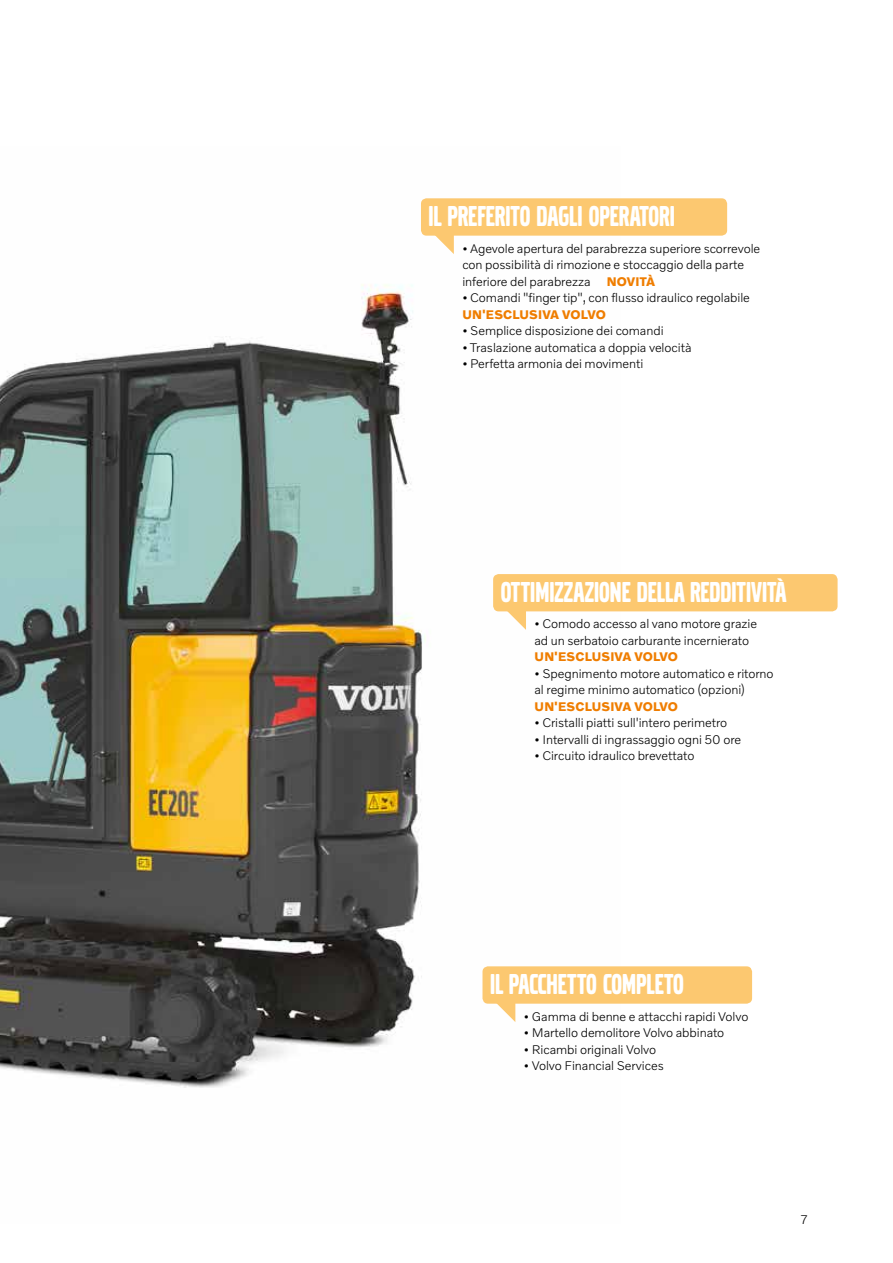
<style>
.page{position:relative;width:893px;height:1263px;background:#fff}
.page>*{position:absolute;margin:0;border:0;box-sizing:border-box;transform-origin:0 0}
.t1{font:30px "Volvo Broad Pro";color:#fff}
.t2{font:300 12.75px/16.5px "Volvo Novum";letter-spacing:-.005em;color:#000}
.t3{font:700 12.75px "Volvo Novum";letter-spacing:.01em;color:#ef7d00}
</style>
<div class="page">
<img style="left:0;top:199px;width:620px;height:889px">
<div style="left:421px;top:198px;width:306px;height:38px;background:#fcc870;border-radius:6px"></div>
<svg style="left:434px;top:235px;width:20px;height:19px"></svg>
<div style="left:482px;top:966px;width:270px;height:38px;background:#fcc870;border-radius:6px"></div>
<svg style="left:496px;top:1003px;width:19px;height:19px"></svg>
<div style="left:493px;top:574px;width:345px;height:37px;background:#fcc870;border-radius:6px"></div>
<svg style="left:506px;top:611px;width:20px;height:19px"></svg>
<h1 class="t1" style="left:428px;top:202px;width:248px">IL PREFERITO DAGLI OPERATORI</h1>
<p class="t2" style="left:462px;top:240px;width:299px">• Agevole apertura del parabrezza superiore scorrevole con possibilità di rimozione e stoccaggio della parte inferiore del parabrezza</p>
<p class="t3" style="left:607px;top:273px;width:50px">NOVITÀ</p>
<p class="t2" style="left:462px;top:289px;width:289px">• Comandi "finger tip", con flusso idraulico regolabile</p>
<p class="t3" style="left:462px;top:306px;width:145px">UN'ESCLUSIVA VOLVO</p>
<p class="t2" style="left:462px;top:322px;width:203px">• Semplice disposizione dei comandi</p>
<p class="t2" style="left:462px;top:339px;width:231px">• Traslazione automatica a doppia velocità</p>
<p class="t2" style="left:462px;top:355px;width:182px">• Perfetta armonia dei movimenti</p>
<h1 class="t1" style="left:501px;top:578px;width:287px">OTTIMIZZAZIONE DELLA REDDITIVITÀ</h1>
<p class="t2" style="left:534px;top:615px;width:224px">• Comodo accesso al vano motore grazie ad un serbatoio carburante incernierato</p>
<p class="t3" style="left:535px;top:649px;width:145px">UN'ESCLUSIVA VOLVO</p>
<p class="t2" style="left:534px;top:665px;width:241px">• Spegnimento motore automatico e ritorno al regime minimo automatico (opzioni)</p>
<p class="t3" style="left:535px;top:698px;width:145px">UN'ESCLUSIVA VOLVO</p>
<p class="t2" style="left:534px;top:714px;width:194px">• Cristalli piatti sull'intero perimetro</p>
<p class="t2" style="left:534px;top:731px;width:208px">• Intervalli di ingrassaggio ogni 50 ore</p>
<p class="t2" style="left:534px;top:747px;width:161px">• Circuito idraulico brevettato</p>
<h1 class="t1" style="left:490px;top:970px;width:195px">IL PACCHETTO COMPLETO</h1>
<p class="t2" style="left:524px;top:1008px;width:226px">• Gamma di benne e attacchi rapidi Volvo</p>
<p class="t2" style="left:524px;top:1024px;width:202px">• Martello demolitore Volvo abbinato</p>
<p class="t2" style="left:524px;top:1040px;width:134px">• Ricambi originali Volvo</p>
<p class="t2" style="left:524px;top:1057px;width:141px">• Volvo Financial Services</p>
<p class="t2" style="left:800px;top:1210px;width:9px">7</p>
</div>
